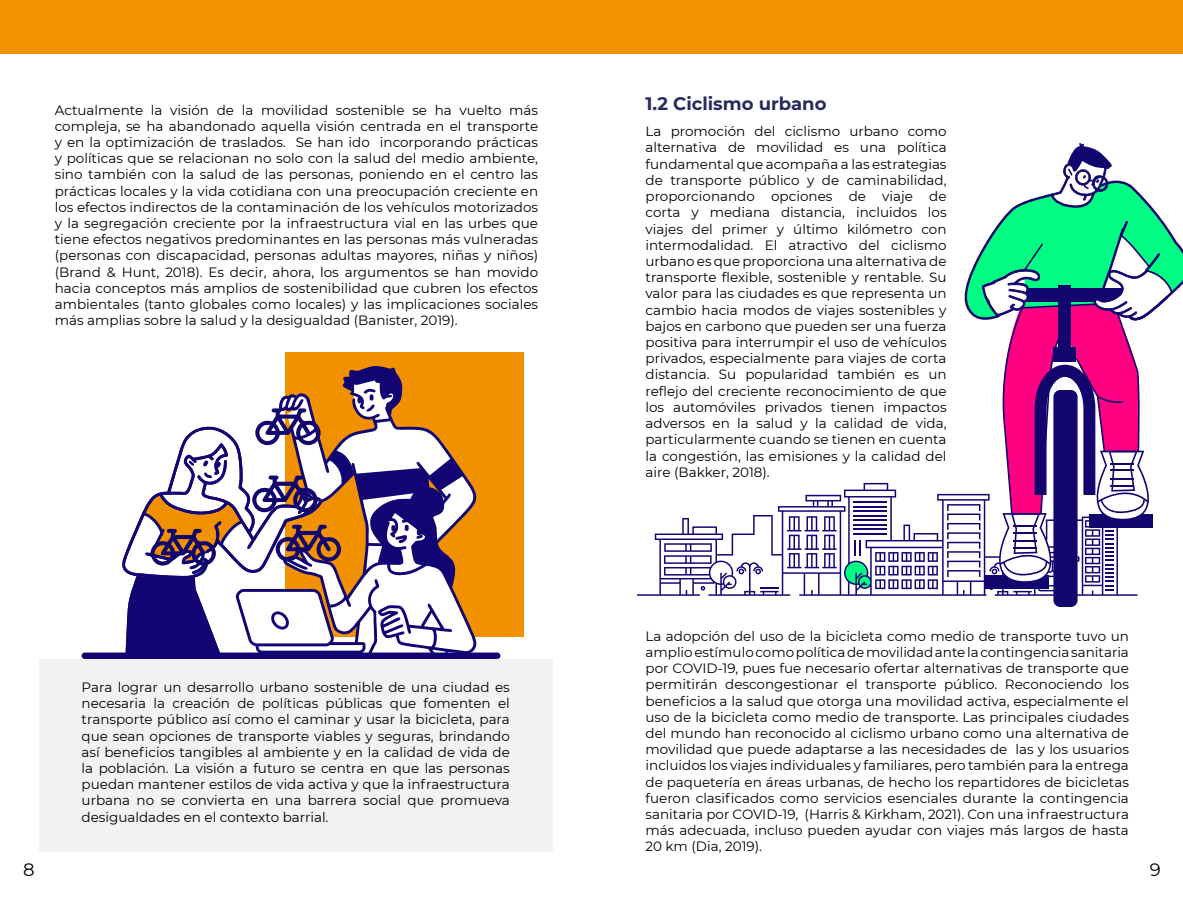
<style>
.page{position:relative;width:1183px;height:915px;background:#fff}
.page>*{position:absolute;margin:0;border:0;box-sizing:border-box;transform-origin:0 0}
.t1{font:700 18px "Montserrat";color:#272a5e}
.t2{font:18px "Montserrat";color:#000}
.t3{font:13.5px/16.2px "Montserrat";color:#000;text-align:justify}
</style>
<div class="page">
<div style="left:0;top:0;width:1182px;height:53px;background:#f39200"></div>
<div style="left:285px;top:352px;width:238px;height:284px;background:#f29100"></div>
<div style="left:40px;top:658px;width:513px;height:193px;background:#f2f2f2"></div>
<div style="left:82px;top:652px;width:418px;height:6px;background:#120573;border-radius:3px"></div>
<svg style="left:127px;top:366px;width:350px;height:287px"></svg>
<svg style="left:637px;top:482px;width:500px;height:113px"></svg>
<svg style="left:874px;top:552px;width:63px;height:37px"></svg>
<svg style="left:738px;top:568px;width:6px;height:6px"></svg>
<svg style="left:755px;top:568px;width:5px;height:6px"></svg>
<svg style="left:760px;top:586px;width:18px;height:2px"></svg>
<hr style="left:853px;top:532px;width:33px;height:2px;background:#120573">
<hr style="left:853px;top:528px;width:33px;height:1px;background:#120573">
<hr style="left:853px;top:523px;width:33px;height:2px;background:#120573">
<hr style="left:853px;top:519px;width:33px;height:1px;background:#120573">
<hr style="left:853px;top:515px;width:33px;height:1px;background:#120573">
<hr style="left:853px;top:510px;width:33px;height:2px;background:#120573">
<hr style="left:853px;top:506px;width:33px;height:1px;background:#120573">
<hr style="left:853px;top:501px;width:33px;height:2px;background:#120573">
<svg style="left:854px;top:540px;width:7px;height:16px"></svg>
<svg style="left:786px;top:516px;width:50px;height:52px"></svg>
<svg style="left:663px;top:543px;width:48px;height:20px"></svg>
<svg style="left:700px;top:585px;width:5px;height:5px"></svg>
<div style="left:1053px;top:390px;width:24px;height:216px;background:#12056e;border-radius:7px"></div>
<svg style="left:946px;top:143px;width:236px;height:448px"></svg>
<p class="t3" style="left:55px;top:101px;width:485px">Actualmente la visión de la movilidad sostenible se ha vuelto más compleja, se ha abandonado aquella visión centrada en el transporte y en la optimización de traslados. Se han ido incorporando prácticas y políticas que se relacionan no solo con la salud del medio ambiente, sino también con la salud de las personas, poniendo en el centro las prácticas locales y la vida cotidiana con una preocupación creciente en los efectos indirectos de la contaminación de los vehículos motorizados y la segregación creciente por la infraestructura vial en las urbes que tiene efectos negativos predominantes en las personas más vulneradas (personas con discapacidad, personas adultas mayores, niñas y niños) (Brand &amp; Hunt, 2018). Es decir, ahora, los argumentos se han movido hacia conceptos más amplios de sostenibilidad que cubren los efectos ambientales (tanto globales como locales) y las implicaciones sociales más amplias sobre la salud y la desigualdad (Banister, 2019).</p>
<p class="t3" style="left:82px;top:678px;width:429px">Para lograr un desarrollo urbano sostenible de una ciudad es necesaria la creación de políticas públicas que fomenten el transporte público así como el caminar y usar la bicicleta, para que sean opciones de transporte viables y seguras, brindando así beneficios tangibles al ambiente y en la calidad de vida de la población. La visión a futuro se centra en que las personas puedan mantener estilos de vida activa y que la infraestructura urbana no se convierta en una barrera social que promueva desigualdades en el contexto barrial.</p>
<h1 class="t1" style="left:645px;top:90px;width:182px">1.2 Ciclismo urbano</h1>
<p class="t3" style="left:645px;top:123px;width:302px">La promoción del ciclismo urbano como alternativa de movilidad es una política fundamental que acompaña a las estrategias de transporte público y de caminabilidad, proporcionando opciones de viaje de corta y mediana distancia, incluidos los viajes del primer y último kilómetro con intermodalidad. El atractivo del ciclismo urbano es que proporciona una alternativa de transporte flexible, sostenible y rentable. Su valor para las ciudades es que representa un cambio hacia modos de viajes sostenibles y bajos en carbono que pueden ser una fuerza positiva para interrumpir el uso de vehículos privados, especialmente para viajes de corta distancia. Su popularidad también es un reflejo del creciente reconocimiento de que los automóviles privados tienen impactos adversos en la salud y la calidad de vida, particularmente cuando se tienen en cuenta la congestión, las emisiones y la calidad del aire (Bakker, 2018).</p>
<p class="t3" style="left:645px;top:627px;width:485px">La adopción del uso de la bicicleta como medio de transporte tuvo un amplio estímulo como política de movilidad ante la contingencia sanitaria por COVID-19, pues fue necesario ofertar alternativas de transporte que permitirán descongestionar el transporte público. Reconociendo los beneficios a la salud que otorga una movilidad activa, especialmente el uso de la bicicleta como medio de transporte. Las principales ciudades del mundo han reconocido al ciclismo urbano como una alternativa de movilidad que puede adaptarse a las necesidades de las y los usuarios incluidos los viajes individuales y familiares, pero también para la entrega de paquetería en áreas urbanas, de hecho los repartidores de bicicletas fueron clasificados como servicios esenciales durante la contingencia sanitaria por COVID-19, (Harris &amp; Kirkham, 2021). Con una infraestructura más adecuada, incluso pueden ayudar con viajes más largos de hasta 20 km (Dia, 2019).</p>
<h1 class="t2" style="left:23px;top:857px;width:13px">8</h1>
<h1 class="t2" style="left:1149px;top:857px;width:12px">9</h1>
</div>
